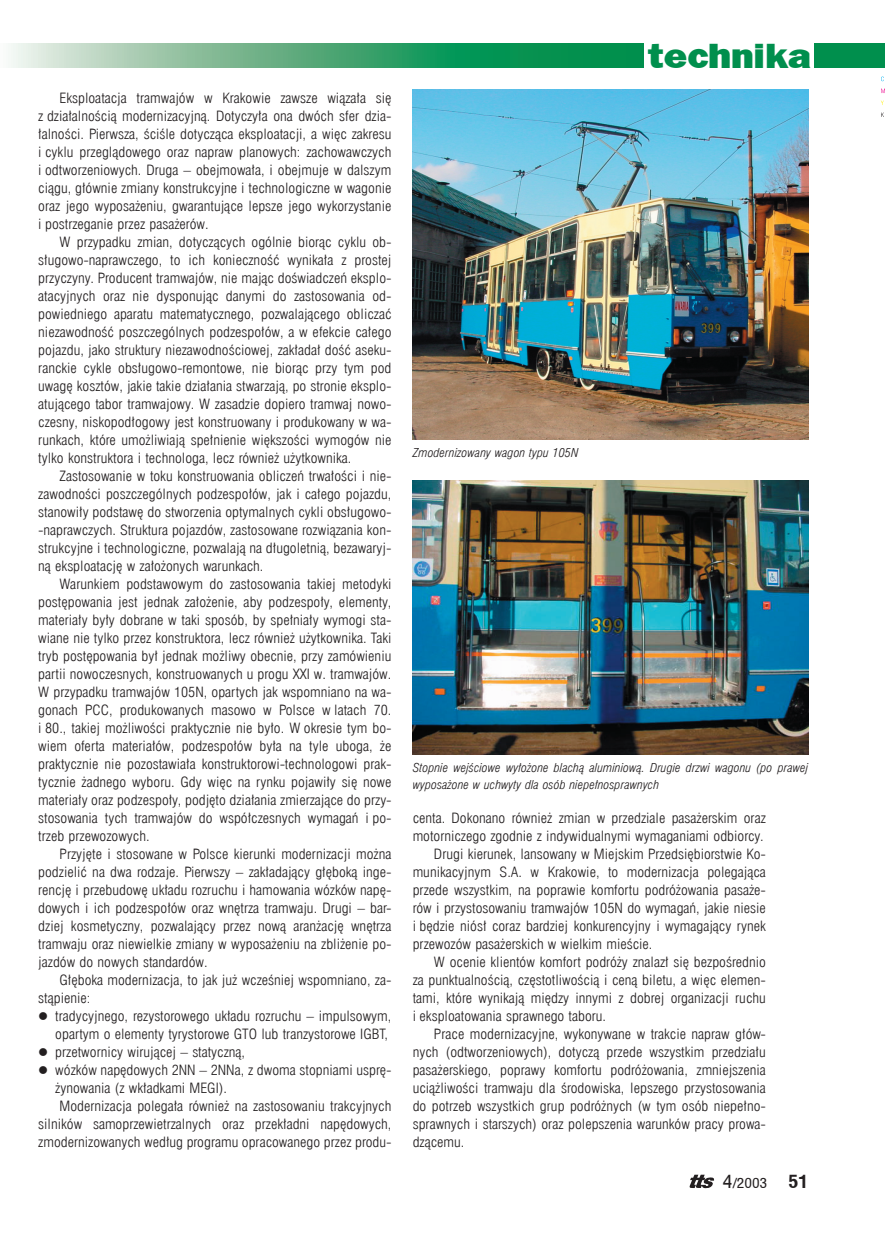
<style>
.page{position:relative;width:885px;height:1238px;background:#fff}
.page>*{position:absolute;margin:0;border:0;box-sizing:border-box;transform-origin:0 0}
.t1{font:36px "Frankfurt Goth Hvypl";color:#008f4d;scale:1.1 1}
.tekst{font:13.8px/18px "Swis 721 Lt Cn EU Normal";color:#231f20;text-align:justify;scale:1.1 1}
.tekst1{font:13.8px/18px "Swis 721 Lt Cn EU Normal";color:#231f20;text-align:right;scale:1.1 1}
.t2{font:13.8px "Switzerland Condpl";color:#231f20;scale:1.1 1}
.podpis0{font:12px/16.5px "Swis 721 Lt Cn EU Italic";color:#231f20;scale:1.1 1}
.s1{font-size:18px}
.s2{font-weight:700;font-size:18px}
</style>
<div class="page">
<div style="left:814px;top:43px;width:70px;height:25px;background:#008f4d"></div>
<svg style="left:11px;top:43px;width:632px;height:25px;background:#57af81"></svg>
<svg style="left:689px;top:1174px;width:25px;height:13px"></svg>
<img style="left:412px;top:89px;width:396px;height:350px">
<img style="left:412px;top:480px;width:396px;height:274px">
<p class="tekst" style="left:38px;top:89px;width:322px;text-indent:21px">Eksploatacja tramwajów w Krakowie zawsze wiązała się z działalnością modernizacyjną. Dotyczyła ona dwóch sfer dzia&shy;łalności. Pierwsza, ściśle dotycząca eksploatacji, a więc zakresu i cyklu przeglądowego oraz napraw planowych: zachowawczych i odtworzeniowych. Druga – obejmowała, i obejmuje w dalszym ciągu, głównie zmiany konstrukcyjne i technologiczne w wagonie oraz jego wyposażeniu, gwarantujące lepsze jego wykorzystanie i postrzeganie przez pasażerów.</p>
<p class="tekst" style="left:38px;top:233px;width:322px;text-indent:21px">W przypadku zmian, dotyczących ogólnie biorąc cyklu ob&shy;sługowo-naprawczego, to ich konieczność wynikała z prostej przyczyny. Producent tramwajów, nie mając doświadczeń eksplo&shy;atacyjnych oraz nie dysponując danymi do zastosowania od&shy;powiedniego aparatu matematycznego, pozwalającego obliczać niezawodność poszczególnych podzespołów, a w efekcie całego pojazdu, jako struktury niezawodnościowej, zakładał dość aseku&shy;ranckie cykle obsługowo-remontowe, nie biorąc przy tym pod uwagę kosztów, jakie takie działania stwarzają, po stronie eksplo&shy;atującego tabor tramwajowy. W zasadzie dopiero tramwaj nowo&shy;czesny, niskopodłogowy jest konstruowany i produkowany w wa&shy;runkach, które umożliwiają spełnienie większości wymogów nie tylko konstruktora i technologa, lecz również użytkownika.</p>
<p class="tekst" style="left:38px;top:467px;width:322px;text-indent:21px">Zastosowanie w toku konstruowania obliczeń trwałości i nie&shy;zawodności poszczególnych podzespołów, jak i całego pojazdu, stanowiły podstawę do stworzenia optymalnych cykli obsługowo--naprawczych. Struktura pojazdów, zastosowane rozwiązania kon&shy;strukcyjne i technologiczne, pozwalają na długoletnią, bezawaryj&shy;ną eksploatację w założonych warunkach.</p>
<p class="tekst" style="left:38px;top:575px;width:322px;text-indent:21px">Warunkiem podstawowym do zastosowania takiej metodyki postępowania jest jednak założenie, aby podzespoły, elementy, materiały były dobrane w taki sposób, by spełniały wymogi sta&shy;wiane nie tylko przez konstruktora, lecz również użytkownika. Taki tryb postępowania był jednak możliwy obecnie, przy zamówieniu partii nowoczesnych, konstruowanych u progu XXI w. tramwajów.<br>W przypadku tramwajów 105N, opartych jak wspomniano na wa&shy;gonach PCC, produkowanych masowo w Polsce w latach 70. i 80., takiej możliwości praktycznie nie było. W okresie tym bo&shy;wiem oferta materiałów, podzespołów była na tyle uboga, że praktycznie nie pozostawiała konstruktorowi-technologowi prak&shy;tycznie żadnego wyboru. Gdy więc na rynku pojawiły się nowe materiały oraz podzespoły, podjęto działania zmierzające do przy&shy;stosowania tych tramwajów do współczesnych wymagań i po&shy;trzeb przewozowych.</p>
<p class="tekst" style="left:38px;top:845px;width:322px;text-indent:21px">Przyjęte i stosowane w Polsce kierunki modernizacji można podzielić na dwa rodzaje. Pierwszy – zakładający głęboką inge&shy;rencję i przebudowę układu rozruchu i hamowania wózków napę&shy;dowych i ich podzespołów oraz wnętrza tramwaju. Drugi – bar&shy;dziej kosmetyczny, pozwalający przez nową aranżację wnętrza tramwaju oraz niewielkie zmiany w wyposażeniu na zbliżenie po&shy;jazdów do nowych standardów.</p>
<p class="tekst" style="left:38px;top:971px;width:322px;text-indent:21px">Głęboka modernizacja, to jak już wcześniej wspomniano, za&shy;stąpienie:</p>
<p class="tekst1" style="left:38px;top:1007px;width:322px">● tradycyjnego, rezystorowego układu rozruchu – impulsowym, opartym o elementy tyrystorowe GTO lub tranzystorowe IGBT,</p>
<p class="tekst1" style="left:38px;top:1043px;width:189px">● przetwornicy wirującej – statyczną,</p>
<p class="tekst1" style="left:55px;top:1061px;width:307px;text-align:left;text-indent:-17px">● wózków napędowych 2NN – 2NNa, z dwoma stopniami usprę&shy;żynowania (z wkładkami MEGI).</p>
<p class="tekst" style="left:38px;top:1097px;width:322px;text-indent:21px">Modernizacja polegała również na zastosowaniu trakcyjnych silników samoprzewietrzalnych oraz przekładni napędowych, zmodernizowanych według programu opracowanego przez produ-</p>
<h1 class="t1" style="left:648px;top:33px;width:149px">technika</h1>
<p class="podpis0" style="left:412px;top:444px;width:152px">Zmodernizowany wagon typu 105N</p>
<p class="podpis0" style="left:412px;top:760px;width:361px">Stopnie wejściowe wyłożone blachą aluminiową. Drugie drzwi wagonu (po prawej wyposażone w uchwyty dla osób niepełnosprawnych</p>
<p class="tekst" style="left:412px;top:809px;width:322px">centa. Dokonano również zmian w przedziale pasażerskim oraz motorniczego zgodnie z indywidualnymi wymaganiami odbiorcy.</p>
<p class="tekst" style="left:412px;top:845px;width:322px;text-indent:21px">Drugi kierunek, lansowany w Miejskim Przedsiębiorstwie Ko&shy;munikacyjnym S.A. w Krakowie, to modernizacja polegająca przede wszystkim, na poprawie komfortu podróżowania pasaże&shy;rów i przystosowaniu tramwajów 105N do wymagań, jakie niesie i będzie niósł coraz bardziej konkurencyjny i wymagający rynek przewozów pasażerskich w wielkim mieście.</p>
<p class="tekst" style="left:412px;top:953px;width:322px;text-indent:21px">W ocenie klientów komfort podróży znalazł się bezpośrednio za punktualnością, częstotliwością i ceną biletu, a więc elemen&shy;tami, które wynikają między innymi z dobrej organizacji ruchu i eksploatowania sprawnego taboru.</p>
<p class="tekst" style="left:412px;top:1025px;width:322px;text-indent:21px">Prace modernizacyjne, wykonywane w trakcie napraw głów&shy;nych (odtworzeniowych), dotyczą przede wszystkim przedziału pasażerskiego, poprawy komfortu podróżowania, zmniejszenia uciążliwości tramwaju dla środowiska, lepszego przystosowania do potrzeb wszystkich grup podróżnych (w tym osób niepełno&shy;sprawnych i starszych) oraz polepszenia warunków pracy prowa&shy;dzącemu.</p>
<p class="t2" style="left:722px;top:1173px;width:79px"><span class="s1">4</span>/2003 <span class="s2">51</span></p>
</div>
